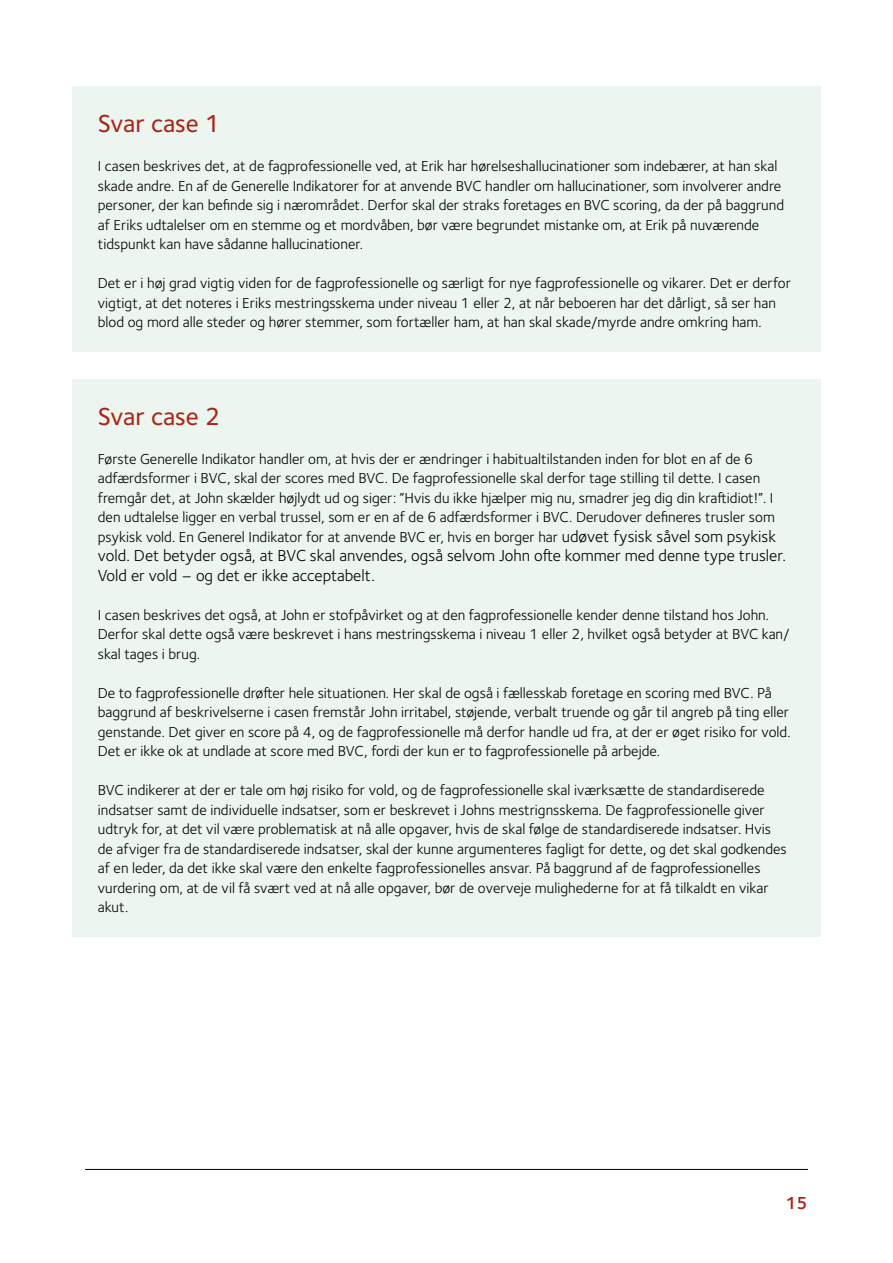
<style>
.page{position:relative;width:893px;height:1263px;background:#fff}
.page>*{position:absolute;margin:0;border:0;box-sizing:border-box;transform-origin:0 0}
.H2_overskrift_17_13_kasse{font:500 25.5px "Foundry Sterling";letter-spacing:-.005em;color:#aa2517}
.t1{font:600 18px "Foundry Sterling";color:#aa2517}
.BRØD_10_13_kasse{font:16.5px/19.5px "Foundry Sterling";color:#000}
.BRØD_10_13_kasse-2{font:15px/19.5px "Foundry Sterling";color:#000}
.s1{font-size:16.5px}
</style>
<div class="page">
<hr style="left:85px;top:1169px;width:723px;height:1px;background:#000">
<div style="left:72px;top:86px;width:749px;height:65px;background:#ecf5ef"></div>
<div style="left:72px;top:144px;width:749px;height:130px;background:#ecf5ef"></div>
<div style="left:72px;top:261px;width:749px;height:91px;background:#ecf5ef"></div>
<div style="left:72px;top:379px;width:749px;height:64px;background:#ecf5ef"></div>
<div style="left:72px;top:436px;width:749px;height:170px;background:#ecf5ef"></div>
<div style="left:72px;top:592px;width:749px;height:91px;background:#ecf5ef"></div>
<div style="left:72px;top:670px;width:749px;height:111px;background:#ecf5ef"></div>
<div style="left:72px;top:768px;width:749px;height:169px;background:#ecf5ef"></div>
<h2 class="H2_overskrift_17_13_kasse" style="left:98px;top:109px;width:124px">Svar case 1</h2>
<p class="BRØD_10_13_kasse-2" style="left:98px;top:156px;width:688px">I casen beskrives det, at de fagprofessionelle ved, at Erik har hørelseshallucinationer som indebærer, at han skal skade andre. En af de Generelle Indikatorer for at anvende BVC handler om hallucinationer, som involverer andre personer, der kan befinde sig i nærområdet. Derfor skal der straks foretages en BVC scoring, da der på baggrund af Eriks udtalelser om en stemme og et mordvåben, bør være begrundet mistanke om, at Erik på nuværende tidspunkt kan have sådanne hallucinationer.</p>
<p class="BRØD_10_13_kasse-2" style="left:98px;top:273px;width:695px">Det er i høj grad vigtig viden for de fagprofessionelle og særligt for nye fagprofessionelle og vikarer. Det er derfor vigtigt, at det noteres i Eriks mestringsskema under niveau 1 eller 2, at når beboeren har det dårligt, så ser han blod og mord alle steder og hører stemmer, som fortæller ham, at han skal skade/myrde andre omkring ham.</p>
<h2 class="H2_overskrift_17_13_kasse" style="left:98px;top:401px;width:124px">Svar case 2</h2>
<p class="BRØD_10_13_kasse-2" style="left:98px;top:449px;width:680px">Første Generelle Indikator handler om, at hvis der er ændringer i habitualtilstanden inden for blot en af de 6 adfærdsformer i BVC, skal der scores med BVC. De fagprofessionelle skal derfor tage stilling til dette. I casen fremgår det, at John skælder højlydt ud og siger: ”Hvis du ikke hjælper mig nu, smadrer jeg dig din kraftidiot!”. I den udtalelse ligger en verbal trussel, som er en af de 6 adfærdsformer i BVC. Derudover defineres trusler som psykisk vold. En Generel Indikator for at anvende BVC er, hvis en borger har <span class="s1">udøvet fysisk såvel som psykisk</span></p>
<p class="BRØD_10_13_kasse" style="left:98px;top:546px;width:690px">vold. Det betyder også, at BVC skal anvendes, også selvom John ofte kommer med denne type trusler.<br>Vold er vold – og det er ikke acceptabelt.</p>
<p class="BRØD_10_13_kasse-2" style="left:98px;top:605px;width:693px">I casen beskrives det også, at John er stofpåvirket og at den fagprofessionelle kender denne tilstand hos John.<br>Derfor skal dette også være beskrevet i hans mestringsskema i niveau 1 eller 2, hvilket også betyder at BVC kan/ skal tages i brug.</p>
<p class="BRØD_10_13_kasse-2" style="left:98px;top:683px;width:694px">De to fagprofessionelle drøfter hele situationen. Her skal de også i fællesskab foretage en scoring med BVC. På baggrund af beskrivelserne i casen fremstår John irritabel, støjende, verbalt truende og går til angreb på ting eller genstande. Det giver en score på 4, og de fagprofessionelle må derfor handle ud fra, at der er øget risiko for vold.<br>Det er ikke ok at undlade at score med BVC, fordi der kun er to fagprofessionelle på arbejde.</p>
<p class="BRØD_10_13_kasse-2" style="left:98px;top:780px;width:690px">BVC indikerer at der er tale om høj risiko for vold, og de fagprofessionelle skal iværksætte de standardiserede indsatser samt de individuelle indsatser, som er beskrevet i Johns mestrignsskema. De fagprofessionelle giver udtryk for, at det vil være problematisk at nå alle opgaver, hvis de skal følge de standardiserede indsatser. Hvis de afviger fra de standardiserede indsatser, skal der kunne argumenteres fagligt for dette, og det skal godkendes af en leder, da det ikke skal være den enkelte fagprofessionelles ansvar. På baggrund af de fagprofessionelles vurdering om, at de vil få svært ved at nå alle opgaver, bør de overveje mulighederne for at få tilkaldt en vikar akut.</p>
<p class="t1" style="left:785px;top:1192px;width:24px">15</p>
</div>
